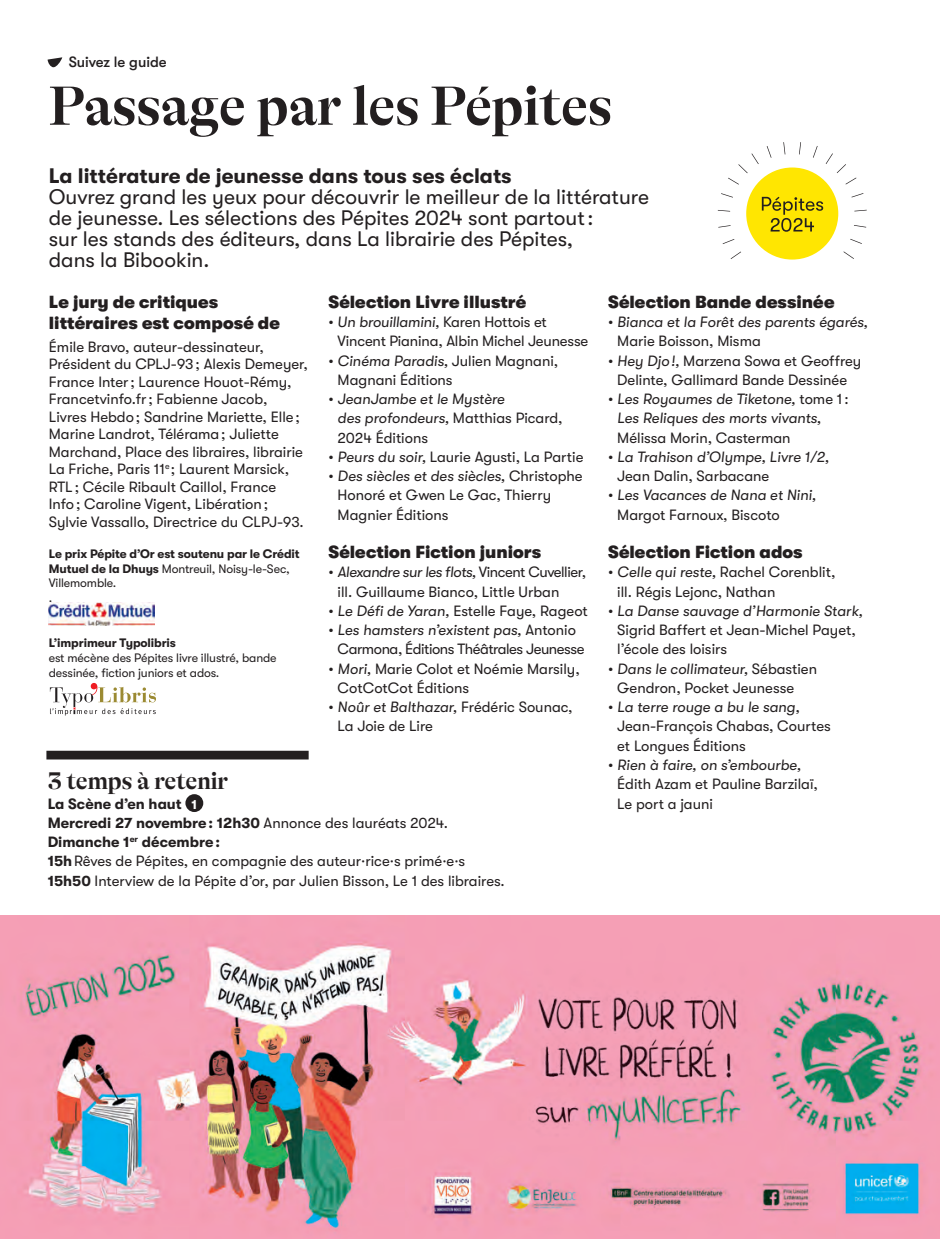
<style>
.page{position:relative;width:940px;height:1239px;background:#fff}
.page>*{position:absolute;margin:0;border:0;box-sizing:border-box;transform-origin:0 0}
.t1{font:700 56px "GT Alpina Fine";color:#231f20}
.t2{font:700 24.5px "GT Alpina Fine";color:#231f20}
.t3{font:21px/21px "GT Walsheim";color:#231f20}
.t4{font:700 21px "GT Walsheim";color:#231f20}
.t5{font:900 17.5px/21px "GT Walsheim";color:#231f20}
.t6{font:14.88px/19.2px "GT Walsheim";color:#231f20}
.t7{font:italic 14.88px/19.2px "GT Walsheim";color:#231f20}
.t8{font:14.88px/19.2px "GT Walsheim";letter-spacing:-.03em;color:#231f20}
.t9{font:500 14.88px "GT Walsheim";color:#231f20}
.t10{font:700 12.25px/14.9px "GT Walsheim";letter-spacing:-.01em;color:#231f20}
.t11{font:12.25px/14.9px "GT Walsheim";letter-spacing:-.01em;color:#231f20}
.s1{font-style:normal}
.s2{font-style:italic}
.s3{font-weight:400}
.s4{font-weight:700}
.s5{font-weight:700;font-size:13.12px;color:#fff}
</style>
<div class="page">
<img style="left:0;top:915px;width:939px;height:323px">
<div style="left:185px;top:794px;width:18px;height:18px;background:#231f20;border-radius:50%"></div>
<div style="left:46px;top:750px;width:262px;height:9px;background:#231f20"></div>
<img style="left:49px;top:603px;width:106px;height:23px">
<svg style="left:50px;top:683px;width:106px;height:32px"></svg>
<div style="left:746px;top:167px;width:92px;height:92px;background:#ffe601;border-radius:50%"></div>
<svg style="left:730px;top:251px;width:11px;height:8px"></svg>
<svg style="left:722px;top:239px;width:12px;height:5px"></svg>
<svg style="left:718px;top:225px;width:12px;height:2px"></svg>
<svg style="left:717px;top:210px;width:13px;height:1px"></svg>
<svg style="left:721px;top:193px;width:11px;height:4px"></svg>
<svg style="left:728px;top:153px;width:30px;height:31px"></svg>
<svg style="left:766px;top:146px;width:5px;height:12px"></svg>
<svg style="left:783px;top:142px;width:2px;height:12px"></svg>
<svg style="left:813px;top:146px;width:4px;height:12px"></svg>
<svg style="left:825px;top:153px;width:31px;height:31px"></svg>
<svg style="left:851px;top:193px;width:12px;height:4px"></svg>
<svg style="left:854px;top:210px;width:12px;height:1px"></svg>
<svg style="left:854px;top:225px;width:12px;height:2px"></svg>
<svg style="left:850px;top:239px;width:11px;height:5px"></svg>
<svg style="left:843px;top:251px;width:10px;height:8px"></svg>
<svg style="left:761px;top:197px;width:62px;height:35px"></svg>
<svg style="left:48px;top:57px;width:14px;height:10px"></svg>
<p class="t9" style="left:69px;top:53px;width:99px">Suivez le guide</p>
<h1 class="t1" style="left:49px;top:75px;width:564px">Passage par les Pépites</h1>
<h3 class="t4" style="left:49px;top:164px;width:464px">La littérature de jeunesse dans tous ses éclats</h3>
<h3 class="t3" style="left:49px;top:186px;width:601px">Ouvrez grand les yeux pour découvrir le meilleur de la littérature de jeunesse. Les sélections des Pépites 2024 sont partout :<br>sur les stands des éditeurs, dans La librairie des Pépites,<br>dans la Bibookin.</h3>
<p class="t5" style="left:608px;top:291px;width:228px">Sélection Bande dessinée</p>
<p class="t7" style="left:617px;top:312px;width:252px;text-indent:-9px"><span class="s1">•</span> Bianca et la Forêt des parents égarés,<br><span class="s1">Marie Boisson, Misma</span></p>
<p class="t6" style="left:608px;top:351px;width:255px;text-align:center">• <span class="s2">Hey Djo !,</span> Marzena Sowa et Geoffrey<br>Delinte, Gallimard Bande Dessinée</p>
<p class="t7" style="left:617px;top:389px;width:233px;text-indent:-9px"><span class="s1">•</span> Les Royaumes de Tiketone, <span class="s1">tome 1 :<br></span>Les Reliques des morts vivants,</p>
<p class="t6" style="left:617px;top:428px;width:175px">Mélissa Morin, Casterman</p>
<p class="t7" style="left:617px;top:447px;width:213px;text-indent:-9px"><span class="s1">•</span> La Trahison d’Olympe, Livre 1/2,<br><span class="s1">Jean Dalin, Sarbacane</span></p>
<p class="t7" style="left:617px;top:485px;width:200px;text-indent:-9px"><span class="s1">•</span> Les Vacances de Nana et Nini,<br><span class="s1">Margot Farnoux, Biscoto</span></p>
<p class="t5" style="left:608px;top:541px;width:196px">Sélection Fiction ados</p>
<p class="t6" style="left:617px;top:562px;width:220px;text-indent:-9px">• <span class="s2">Celle qui reste,</span> Rachel Corenblit, ill. Régis Lejonc, Nathan</p>
<p class="t6" style="left:617px;top:601px;width:247px;text-indent:-9px">• <span class="s2">La Danse sauvage d’Harmonie Stark,<br></span>Sigrid Baffert et Jean-Michel Payet, l’école des loisirs</p>
<p class="t6" style="left:617px;top:659px;width:201px;text-indent:-9px">• <span class="s2">Dans le collimateur,</span> Sébastien<br>Gendron, Pocket Jeunesse</p>
<p class="t6" style="left:617px;top:697px;width:215px;text-indent:-9px">• <span class="s2">La terre rouge a bu le sang,<br></span>Jean-François Chabas, Courtes et Longues Éditions</p>
<p class="t6" style="left:617px;top:755px;width:202px;text-indent:-9px">• <span class="s2">Rien à faire, on s’embourbe,<br></span>Édith Azam et Pauline Barzilaï,<br>Le port a jauni</p>
<p class="t5" style="left:328px;top:291px;width:199px">Sélection Livre illustré</p>
<p class="t6" style="left:337px;top:312px;width:252px;text-indent:-9px">• <span class="s2">Un brouillamini,</span> Karen Hottois et<br>Vincent Pianina, Albin Michel Jeunesse</p>
<p class="t6" style="left:337px;top:351px;width:222px;text-indent:-9px">• <span class="s2">Cinéma Paradis,</span> Julien Magnani,<br>Magnani Éditions</p>
<p class="t7" style="left:337px;top:389px;width:226px;text-indent:-9px"><span class="s1">•</span> JeanJambe et le Mystère<br>des profondeurs, <span class="s1">Matthias Picard,<br>2024 Éditions</span></p>
<p class="t6" style="left:328px;top:447px;width:256px">• <span class="s2">Peurs du soir,</span> Laurie Agusti, La Partie</p>
<p class="t6" style="left:337px;top:466px;width:246px;text-indent:-9px">• <span class="s2">Des siècles et des siècles,</span> Christophe<br>Honoré et Gwen Le Gac, Thierry<br>Magnier Éditions</p>
<p class="t5" style="left:328px;top:541px;width:214px">Sélection Fiction juniors</p>
<p class="t6" style="left:337px;top:562px;width:250px;text-indent:-9px">• <span class="s2">Alexandre sur les flots,</span> Vincent Cuvellier, ill. Guillaume Bianco, Little Urban</p>
<p class="t6" style="left:328px;top:601px;width:261px">• <span class="s2">Le Défi de Yaran,</span> Estelle Faye, Rageot</p>
<p class="t8" style="left:337px;top:620px;width:248px;text-indent:-9px">• <span class="s2">Les hamsters n’existent pas,</span> Antonio<br>Carmona, Éditions Théâtrales Jeunesse</p>
<p class="t6" style="left:337px;top:659px;width:244px;text-indent:-9px">• <span class="s2">Mori,</span> Marie Colot et Noémie Marsily,<br>CotCotCot Éditions</p>
<p class="t6" style="left:337px;top:697px;width:236px;text-indent:-9px">• <span class="s2">Noûr et Balthazar,</span> Frédéric Sounac,<br>La Joie de Lire</p>
<p class="t5" style="left:49px;top:291px;width:232px">Le jury de critiques littéraires est composé de</p>
<p class="t6" style="left:49px;top:338px;width:260px;line-height:17.5px">Émile Bravo, auteur-dessinateur, Président du CPLJ-93 ; Alexis Demeyer, France Inter ; Laurence Houot-Rémy, Francetvinfo.fr ; Fabienne Jacob, Livres Hebdo ; Sandrine Mariette, Elle ; Marine Landrot, Télérama ; Juliette Marchand, Place des libraires, librairie La Friche, Paris 11<sup>e</sup> ; Laurent Marsick, RTL ; Cécile Ribault Caillol, France<br>Info ; Caroline Vigent, Libération ; Sylvie Vassallo, Directrice du CLPJ-93.</p>
<p class="t10" style="left:49px;top:546px;width:252px">Le prix Pépite d’Or est soutenu par le Crédit<br>Mutuel de la Dhuys <span class="s3">Montreuil, Noisy-le-Sec,<br>Villemomble.<br>.</span></p>
<p class="t10" style="left:49px;top:635px;width:129px">L’imprimeur Typolibris</p>
<p class="t11" style="left:49px;top:650px;width:229px">est mécène des Pépites livre illustré, bande dessinée, fiction juniors et ados.</p>
<h2 class="t2" style="left:48px;top:767px;width:182px">3 temps à retenir</h2>
<p class="t6" style="left:48px;top:793px;width:458px"><span class="s4">La Scène d’en haut</span> <span class="s5">1<br></span><span class="s4">Mercredi 27 novembre : 12h30</span> Annonce des lauréats 2024.<br><span class="s4">Dimanche 1</span><sup>er</sup> <span class="s4">décembre :<br>15h</span> Rêves de Pépites, en compagnie des auteur·rice·s primé·e·s <span class="s4">15h50</span> Interview de la Pépite d’or, par Julien Bisson, Le 1 des libraires.</p>
</div>
